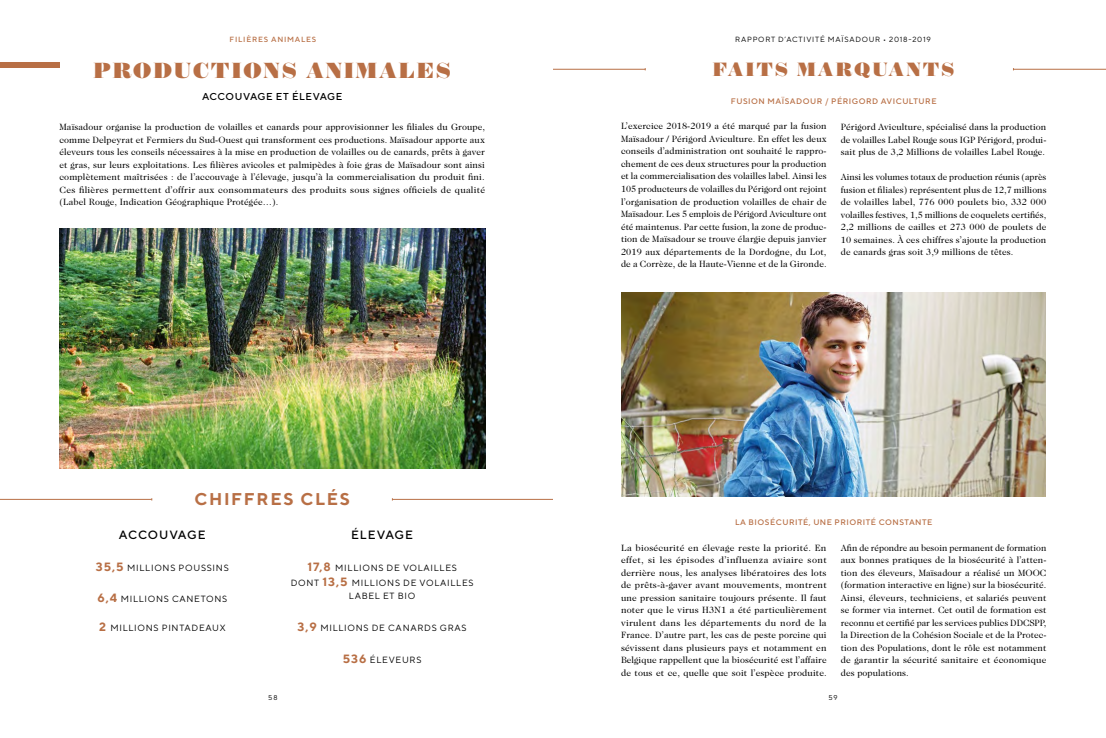
<style>
.page{position:relative;width:1106px;height:738px;background:#fff}
.page>*{position:absolute;margin:0;border:0;box-sizing:border-box;transform-origin:0 0}
.t1{font:25px "Obsidian Background";letter-spacing:.08em;color:#b86f45}
.t2{font:22px "Obsidian Background";letter-spacing:.1em;color:#b86f45}
.t3{font:700 17px "TT Norms";letter-spacing:.1em;color:#b86f45}
.t4{font:500 12px "TT Norms";letter-spacing:.07em;color:#000}
.t5{font:500 10px "TT Norms";letter-spacing:.06em;color:#000}
.t6{font:9.2px/12.5px "Caslon 224 Std";letter-spacing:.01em;color:#000;text-align:justify}
.t7{font:9px/15.8px "TT Norms";letter-spacing:.08em;color:#000;text-align:center}
.t8{font:500 8px "TT Norms";letter-spacing:.06em;color:#b86f45}
.t9{font:7.5px "TT Norms";letter-spacing:.1em;color:#000}
.t10{font:500 7.5px "TT Norms";letter-spacing:.1em;color:#b86f45}
.t11{font:7px "TT Norms";color:#000}
.s1{font-weight:700;font-size:12px;color:#b86f45}
</style>
<div class="page">
<div style="left:0;top:62px;width:60px;height:6px;background:#b86f45"></div>
<img style="left:60px;top:228px;width:425px;height:240px">
<img style="left:621px;top:292px;width:424px;height:204px">
<hr style="left:392px;top:498px;width:161px;height:1px;background:#b86f45">
<hr style="left:0;top:498px;width:152px;height:1px;background:#b86f45">
<hr style="left:1013px;top:69px;width:93px;height:1px;background:#b86f45">
<hr style="left:553px;top:69px;width:92px;height:1px;background:#b86f45">
<p class="t10" style="left:230px;top:35px;width:88px">FILIÈRES ANIMALES</p>
<h1 class="t1" style="left:94px;top:57px;width:359px">PRODUCTIONS ANIMALES</h1>
<p class="t5" style="left:202px;top:91px;width:142px">ACCOUVAGE ET ÉLEVAGE</p>
<p class="t6" style="left:60px;top:121px;width:427px">Maïsadour organise la production de volailles et canards pour approvisionner les filiales du Groupe, comme Delpeyrat et Fermiers du Sud-Ouest qui transforment ces productions. Maïsadour apporte aux éleveurs tous les conseils nécessaires à la mise en production de volailles ou de canards, prêts à gaver et gras, sur leurs exploitations. Les filières avicoles et palmipèdes à foie gras de Maïsadour sont ainsi complètement maîtrisées : de l’accouvage à l’élevage, jusqu’à la commercialisation du produit fini.<br>Ces filières permettent d’offrir aux consommateurs des produits sous signes officiels de qualité (Label Rouge, Indication Géographique Protégée…).</p>
<h3 class="t3" style="left:194px;top:488px;width:157px">CHIFFRES CLÉS</h3>
<h3 class="t4" style="left:119px;top:526px;width:88px">ACCOUVAGE</h3>
<p class="t7" style="left:96px;top:559px;width:134px"><span class="s1">35,5</span> MILLIONS POUSSINS</p>
<p class="t7" style="left:97px;top:590px;width:131px"><span class="s1">6,4</span> MILLIONS CANETONS</p>
<p class="t7" style="left:99px;top:619px;width:128px"><span class="s1">2</span> MILLIONS PINTADEAUX</p>
<h3 class="t4" style="left:351px;top:526px;width:63px">ÉLEVAGE</h3>
<p class="t7" style="left:291px;top:559px;width:184px"><span class="s1">17,8</span> MILLIONS DE VOLAILLES<br>DONT <span class="s1">13,5</span> MILLIONS DE VOLAILLES</p>
<p class="t7" style="left:349px;top:587px;width:68px">LABEL ET BIO</p>
<p class="t7" style="left:297px;top:619px;width:171px"><span class="s1">3,9</span> MILLIONS DE CANARDS GRAS</p>
<p class="t7" style="left:343px;top:651px;width:80px"><span class="s1">536</span> ÉLEVEURS</p>
<p class="t9" style="left:735px;top:35px;width:197px">RAPPORT D’ACTIVITÉ MAÏSADOUR • 2018-2019</p>
<h2 class="t2" style="left:713px;top:57px;width:243px">FAITS MARQUANTS</h2>
<p class="t8" style="left:731px;top:96px;width:207px">FUSION MAÏSADOUR / PÉRIGORD AVICULTURE</p>
<p class="t6" style="left:621px;top:120px;width:207px">L’exercice 2018-2019 a été marqué par la fusion Maïsadour / Périgord Aviculture. En effet les deux conseils d’administration ont souhaité le rappro&shy;chement de ces deux structures pour la production et la commercialisation des volailles label. Ainsi les 105 producteurs de volailles du Périgord ont rejoint l’organisation de production volailles de chair de Maïsadour. Les 5 emplois de Périgord Aviculture ont été maintenus. Par cette fusion, la zone de produc&shy;tion de Maïsadour se trouve élargie depuis janvier 2019 aux départements de la Dordogne, du Lot, de a Corrèze, de la Haute-Vienne et de la Gironde.</p>
<p class="t6" style="left:840px;top:120px;width:207px">Périgord Aviculture, spécialisé dans la production de volailles Label Rouge sous IGP Périgord, produi&shy;sait plus de 3,2 Millions de volailles Label Rouge.</p>
<p class="t6" style="left:840px;top:170px;width:207px">Ainsi les volumes totaux de production réunis (après fusion et filiales) représentent plus de 12,7 millions de volailles label, 776 000 poulets bio, 332 000 volailles festives, 1,5 millions de coquelets certifiés, 2,2 millions de cailles et 273 000 de poulets de 10 semaines. À ces chiffres s’ajoute la production de canards gras soit 3,9 millions de têtes.</p>
<p class="t8" style="left:735px;top:516px;width:199px">LA BIOSÉCURITÉ, UNE PRIORITÉ CONSTANTE</p>
<p class="t6" style="left:621px;top:541px;width:207px">La biosécurité en élevage reste la priorité. En effet, si les épisodes d’influenza aviaire sont derrière nous, les analyses libératoires des lots de prêts-à-gaver avant mouvements, montrent une pression sanitaire toujours présente. Il faut noter que le virus H3N1 a été particulièrement virulent dans les départements du nord de la France. D’autre part, les cas de peste porcine qui sévissent dans plusieurs pays et notamment en Belgique rappellent que la biosécurité est l’affaire de tous et ce, quelle que soit l’espèce produite.</p>
<p class="t6" style="left:840px;top:541px;width:207px">Afin de répondre au besoin permanent de formation aux bonnes pratiques de la biosécurité à l’atten&shy;tion des éleveurs, Maïsadour a réalisé un MOOC (formation interactive en ligne) sur la biosécurité.<br>Ainsi, éleveurs, techniciens, et salariés peuvent se former via internet. Cet outil de formation est reconnu et certifié par les services publics DDCSPP, la Direction de la Cohésion Sociale et de la Protec&shy;tion des Populations, dont le rôle est notamment de garantir la sécurité sanitaire et économique des populations.</p>
<p class="t11" style="left:268px;top:693px;width:11px">58</p>
<p class="t11" style="left:828px;top:693px;width:11px">59</p>
</div>
